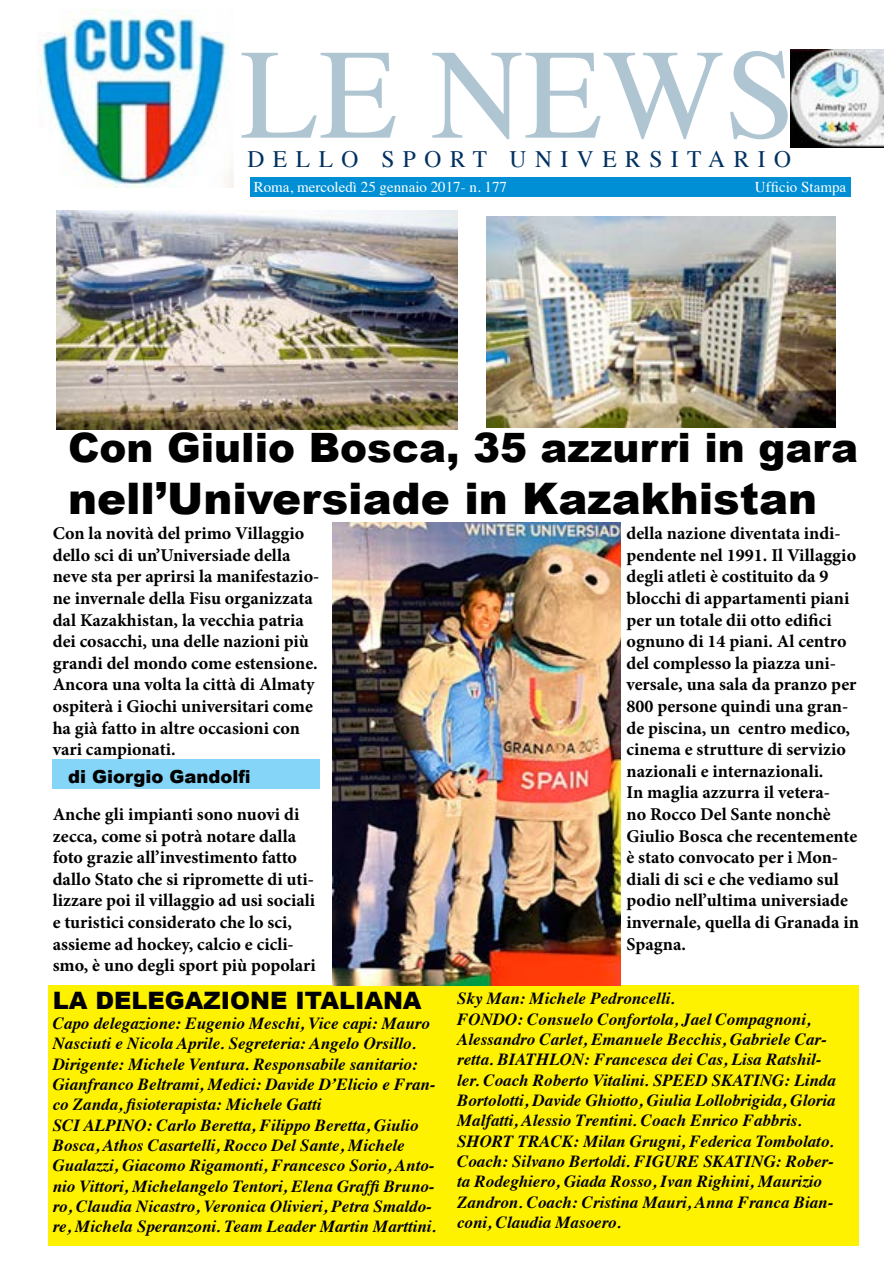
<style>
.page{position:relative;width:893px;height:1263px;background:#fff}
.page>*{position:absolute;margin:0;border:0;box-sizing:border-box;transform-origin:0 0}
.t1{font:128.25px "Times";letter-spacing:.005em;color:#afc6d2}
.t2{font:900 43.5px "Arial";color:#000}
.t3{font:900 40.5px "Arial";color:#000}
.t4{font:900 24px "Arial";color:#000}
.t5{font:23.55px "Times";letter-spacing:.36em;color:#003161}
.t6{font:700 18px/21.6px "Minion Pro";color:#000}
.t7{font:900 18px "Arial";color:#000}
.t8{font:italic 700 16.95px/20.4px "Times";color:#000}
.t9{font:15px "Times";color:#fff}
</style>
<div class="page">
<div style="left:48px;top:986px;width:811px;height:260px;background:#fff200"></div>
<div style="left:250px;top:178px;width:600px;height:19px;background:#008fd5"></div>
<img style="left:39px;top:9px;width:195px;height:179px">
<img style="left:57px;top:210px;width:400px;height:220px">
<img style="left:487px;top:217px;width:349px;height:210px">
<img style="left:332px;top:522px;width:288px;height:463px">
<img style="left:791px;top:50px;width:93px;height:98px">
<div style="left:53px;top:759px;width:267px;height:30px;background:#84d5f7"></div>
<h1 class="t1" style="left:240px;top:-25px;width:557px">LE NEWS</h1>
<h3 class="t5" style="left:247px;top:137px;width:545px">DELLO SPORT UNIVERSITARIO</h3>
<p class="t9" style="left:254px;top:173px;width:255px">Roma, mercoledì 25 gennaio 2017- n. 177</p>
<p class="t9" style="left:755px;top:173px;width:93px">Ufficio Stampa</p>
<h3 class="t3" style="left:68px;top:418px;width:792px">Con Giulio Bosca, 35 azzurri in gara</h3>
<h2 class="t2" style="left:68px;top:467px;width:751px">nell’Universiade in Kazakhistan</h2>
<p class="t6" style="left:53px;top:522px;width:268px">Con la novità del primo Villaggio dello sci di un’Universiade della neve sta per aprirsi la manifestazio&shy;ne invernale della Fisu organizzata dal Kazakhistan, la vecchia patria dei cosacchi, una delle nazioni più grandi del mondo come estensione.<br>Ancora una volta la città di Almaty ospiterà i Giochi universitari come ha già fatto in altre occasioni con vari campionati.</p>
<p class="t6" style="left:626px;top:522px;width:234px">della nazione diventata indi&shy;pendente nel 1991. Il Villaggio degli atleti è costituito da 9 blocchi di appartamenti piani per un totale dii otto edifici ognuno di 14 piani. Al centro del complesso la piazza uni&shy;versale, una sala da pranzo per<br>800 persone quindi una gran&shy;de piscina, un centro medico, cinema e strutture di servizio nazionali e internazionali.<br>In maglia azzurra il vetera-<br>no Rocco Del Sante nonchè<br>Giulio Bosca che recentemente è stato convocato per i Mon&shy;diali di sci e che vediamo sul podio nell’ultima universiade invernale, quella di Granada in<br>Spagna.</p>
<p class="t7" style="left:68px;top:763px;width:184px">di Giorgio Gandolfi</p>
<p class="t6" style="left:53px;top:803px;width:265px">Anche gli impianti sono nuovi di zecca, come si potrà notare dalla foto grazie all’investimento fatto dallo Stato che si ripromette di uti&shy;lizzare poi il villaggio ad usi sociali e turistici considerato che lo sci, assieme ad hockey, calcio e cicli&shy;smo, è uno degli sport più popolari</p>
<h3 class="t4" style="left:53px;top:983px;width:370px">LA DELEGAZIONE ITALIANA</h3>
<p class="t8" style="left:53px;top:1012px;width:385px">Capo delegazione: Eugenio Meschi, Vice capi: Mauro Nasciuti e Nicola Aprile. Segreteria: Angelo Orsillo.<br>Dirigente: Michele Ventura. Responsabile sanitario:<br>Gianfranco Beltrami, Medici: Davide D’Elicio e Fran&shy;co Zanda, fisioterapista: Michele Gatti<br>SCI ALPINO: Carlo Beretta, Filippo Beretta, Giulio Bosca, Athos Casartelli, Rocco Del Sante, Michele Gualazzi, Giacomo Rigamonti, Francesco Sorio, Anto&shy;nio Vittori, Michelangelo Tentori, Elena Graffi Bruno&shy;ro, Claudia Nicastro, Veronica Olivieri, Petra Smaldo&shy;re, Michela Speranzoni. Team Leader Martin Marttini.</p>
<p class="t8" style="left:457px;top:987px;width:380px">Sky Man: Michele Pedroncelli.<br>FONDO: Consuelo Confortola, Jael Compagnoni, Alessandro Carlet, Emanuele Becchis, Gabriele Car&shy;retta. BIATHLON: Francesca dei Cas, Lisa Ratshil&shy;ler. Coach Roberto Vitalini. SPEED SKATING: Linda Bortolotti, Davide Ghiotto, Giulia Lollobrigida, Gloria Malfatti, Alessio Trentini. Coach Enrico Fabbris.<br>SHORT TRACK: Milan Grugni, Federica Tombolato.<br>Coach: Silvano Bertoldi. FIGURE SKATING: Rober&shy;ta Rodeghiero, Giada Rosso, Ivan Righini, Maurizio Zandron. Coach: Cristina Mauri, Anna Franca Bian&shy;coni, Claudia Masoero.</p>
</div>
